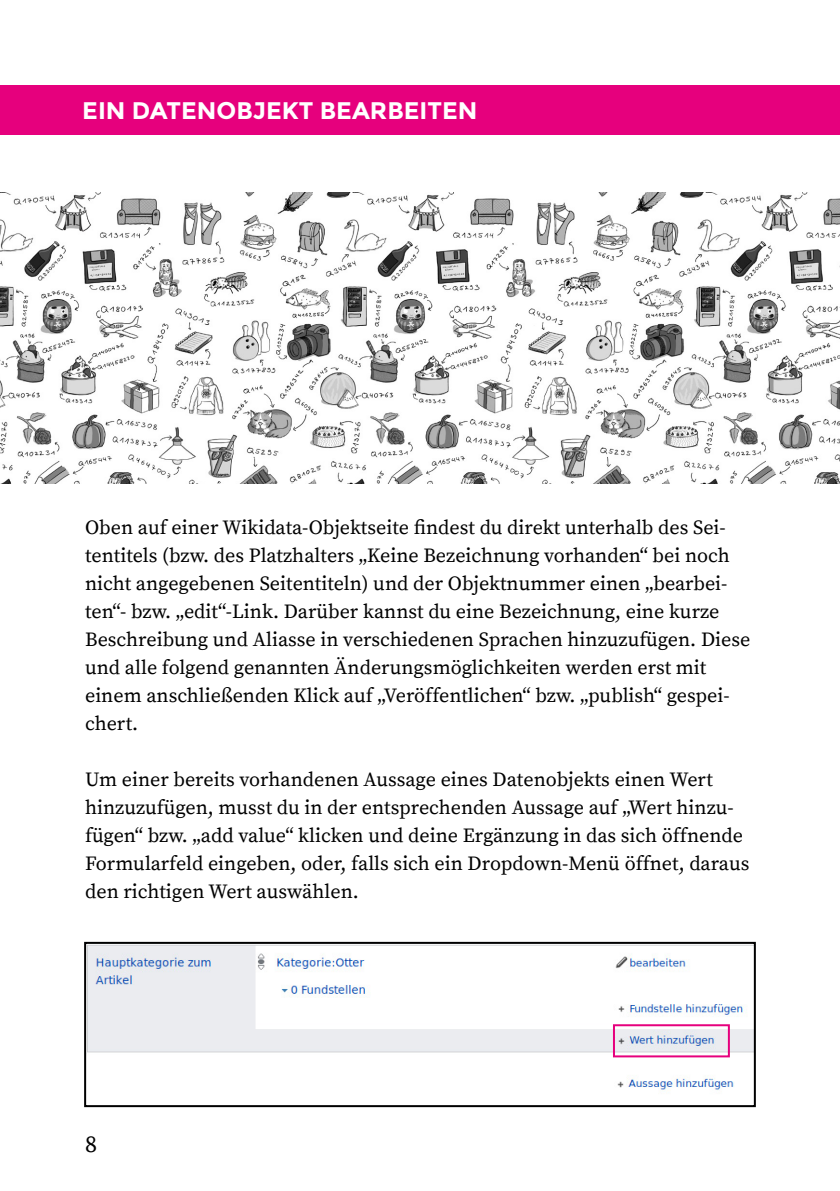
<style>
.page{position:relative;width:840px;height:1191px;background:#fff}
.page>*{position:absolute;margin:0;border:0;box-sizing:border-box;transform-origin:0 0}
.t1{font:700 24px "Montserrat";color:#fff}
.t2{font:24px "Source Serif Pro";color:#000}
.t3{font:20px/28px "Source Serif Pro";color:#000}
</style>
<div class="page">
<div style="left:0;top:85px;width:839px;height:49px;background:#e6007d"></div>
<img style="left:0;top:193px;width:839px;height:290px">
<img style="left:87px;top:945px;width:665px;height:146px">
<div style="left:84px;top:942px;width:671px;height:165px;border:2px solid #000"></div>
<div style="left:612px;top:1024px;width:117px;height:33px;border:2px solid #e6007d"></div>
<p class="t1" style="left:82px;top:96px;width:396px">EIN DATENOBJEKT BEARBEITEN</p>
<p class="t3" style="left:85px;top:514px;width:666px">Oben auf einer Wikidata-Objektseite findest du direkt unterhalb des Sei&shy;tentitels (bzw. des Platzhalters „Keine Bezeichnung vorhanden“ bei noch nicht angegebenen Seitentiteln) und der Objektnummer einen „bearbei&shy;ten“- bzw. „edit“-Link. Darüber kannst du eine Bezeichnung, eine kurze Beschreibung und Aliasse in verschiedenen Sprachen hinzuzufügen. Diese und alle folgend genannten Änderungsmöglichkeiten werden erst mit einem anschließenden Klick auf „Veröffentlichen“ bzw. „publish“ gespei&shy;chert.</p>
<p class="t3" style="left:85px;top:766px;width:665px">Um einer bereits vorhandenen Aussage eines Datenobjekts einen Wert hinzuzufügen, musst du in der entsprechenden Aussage auf „Wert hinzu&shy;fügen“ bzw. „add value“ klicken und deine Ergänzung in das sich öffnende Formularfeld eingeben, oder, falls sich ein Dropdown-Menü öffnet, daraus den richtigen Wert auswählen.</p>
<p class="t2" style="left:85px;top:1129px;width:13px">8</p>
</div>
